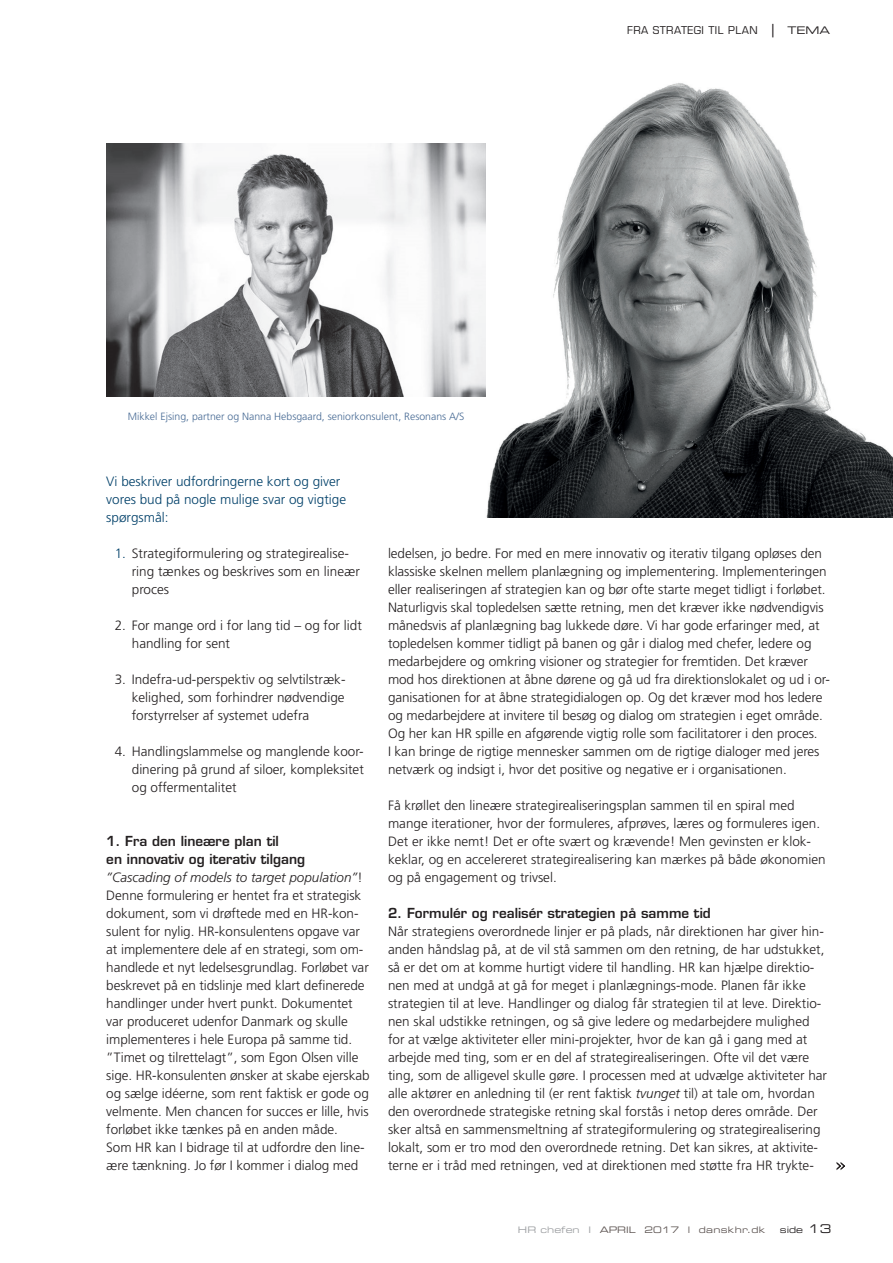
<style>
.page{position:relative;width:893px;height:1263px;background:#fff}
.page>*{position:absolute;margin:0;border:0;box-sizing:border-box;transform-origin:0 0}
.t1{font:300 13.5px/18px "Frutiger LT Std";letter-spacing:-.005em;color:#231f20}
.t2{font:600 13.5px/18px "Eurostile LT Std";color:#231f20}
.t3{font:300 13.5px/18px "Frutiger LT Std";color:#004069}
.t4{font:300 10.5px "Frutiger LT Std";color:#476a94}
.t5{font:10.5px "Eurostile LT Std";letter-spacing:.04em;color:#231f20}
.t6{font:9px "Eurostile LT Std Ex 2";color:#5e5553}
.t7{font:9px "Eurostile LT Std Ex 2";color:#231f20}
.s1{font-family:"Eurostile LT Std Ex 2";font-size:13.5px}
.s2{font-family:"Eurostile LT Std Ex 2"}
.s3{color:#004069}
.s4{font-style:italic}
.s5{color:#9d9fa2}
.s6{font-size:12px}
</style>
<div class="page">
<img style="left:484px;top:83px;width:409px;height:434px">
<img style="left:106px;top:144px;width:380px;height:253px">
<svg style="left:836px;top:1162px;width:9px;height:8px"></svg>
<p class="t4" style="left:128px;top:411px;width:338px">Mikkel Ejsing, partner og Nanna Hebsgaard, seniorkonsulent, Resonans A/S</p>
<p class="t5" style="left:627px;top:23px;width:205px">FRA STRATEGI TIL PLAN <span class="s1">|</span> <span class="s2">TEMA</span></p>
<p class="t3" style="left:106px;top:473px;width:241px">Vi beskriver udfordringerne kort og giver vores bud på nogle mulige svar og vigtige spørgsmål:</p>
<p class="t1" style="left:132px;top:545px;width:230px;text-indent:-17px"><span class="s3">1.</span> Strategiformulering og strategirealise&shy;ring tænkes og beskrives som en lineær proces</p>
<p class="t1" style="left:132px;top:617px;width:232px;text-indent:-17px">2. For mange ord i for lang tid – og for lidt handling for sent</p>
<p class="t1" style="left:132px;top:671px;width:215px;text-align:justify;text-indent:-17px">3. Indefra-ud-perspektiv og selvtilstræk&shy;kelighed, som forhindrer nødvendige forstyrrelser af systemet udefra</p>
<p class="t1" style="left:132px;top:743px;width:234px;text-align:justify;text-indent:-17px">4. Handlingslammelse og manglende koor&shy;dinering på grund af siloer, kompleksitet og offermentalitet</p>
<p class="t2" style="left:106px;top:832px;width:200px">1. Fra den lineære plan til<br>en innovativ og iterativ tilgang</p>
<p class="t1" style="left:106px;top:869px;width:265px"><span class="s4">”Cascading of models to target population”</span>!<br>Denne formulering er hentet fra et strategisk dokument, som vi drøftede med en HR-kon&shy;sulent for nylig. HR-konsulentens opgave var at implementere dele af en strategi, som om&shy;handlede et nyt ledelsesgrundlag. Forløbet var beskrevet på en tidslinje med klart definerede handlinger under hvert punkt. Dokumentet var produceret udenfor Danmark og skulle implementeres i hele Europa på samme tid. ”Timet og tilrettelagt”, som Egon Olsen ville sige. HR-konsulenten ønsker at skabe ejerskab og sælge idéerne, som rent faktisk er gode og velmente. Men chancen for succes er lille, hvis forløbet ikke tænkes på en anden måde.<br>Som HR kan I bidrage til at udfordre den line&shy;ære tænkning. Jo før I kommer i dialog med</p>
<p class="t1" style="left:388px;top:544px;width:444px">ledelsen, jo bedre. For med en mere innovativ og iterativ tilgang opløses den klassiske skelnen mellem planlægning og implementering. Implementeringen eller realiseringen af strategien kan og bør ofte starte meget tidligt i forløbet.<br>Naturligvis skal topledelsen sætte retning, men det kræver ikke nødvendigvis månedsvis af planlægning bag lukkede døre. Vi har gode erfaringer med, at topledelsen kommer tidligt på banen og går i dialog med chefer, ledere og medarbejdere og omkring visioner og strategier for fremtiden. Det kræver mod hos direktionen at åbne dørene og gå ud fra direktionslokalet og ud i or&shy;ganisationen for at åbne strategidialogen op. Og det kræver mod hos ledere og medarbejdere at invitere til besøg og dialog om strategien i eget område.<br>Og her kan HR spille en afgørende vigtig rolle som facilitatorer i den proces.<br>I kan bringe de rigtige mennesker sammen om de rigtige dialoger med jeres netværk og indsigt i, hvor det positive og negative er i organisationen.</p>
<p class="t1" style="left:388px;top:796px;width:439px">Få krøllet den lineære strategirealiseringsplan sammen til en spiral med mange iterationer, hvor der formuleres, afprøves, læres og formuleres igen.<br>Det er ikke nemt! Det er ofte svært og krævende! Men gevinsten er klok&shy;keklar, og en accelereret strategirealisering kan mærkes på både økonomien og på engagement og trivsel.</p>
<p class="t2" style="left:388px;top:904px;width:324px">2. Formulér og realisér strategien på samme tid</p>
<p class="t1" style="left:388px;top:922px;width:441px">Når strategiens overordnede linjer er på plads, når direktionen har giver hin&shy;anden håndslag på, at de vil stå sammen om den retning, de har udstukket, så er det om at komme hurtigt videre til handling. HR kan hjælpe direktio&shy;nen med at undgå at gå for meget i planlægnings-mode. Planen får ikke strategien til at leve. Handlinger og dialog får strategien til at leve. Direktio&shy;nen skal udstikke retningen, og så give ledere og medarbejdere mulighed for at vælge aktiviteter eller mini-projekter, hvor de kan gå i gang med at arbejde med ting, som er en del af strategirealiseringen. Ofte vil det være ting, som de alligevel skulle gøre. I processen med at udvælge aktiviteter har alle aktører en anledning til (er rent faktisk <span class="s4">tvunget</span> til) at tale om, hvordan den overordnede strategiske retning skal forstås i netop deres område. Der sker altså en sammensmeltning af strategiformulering og strategirealisering lokalt, som er tro mod den overordnede retning. Det kan sikres, at aktivite&shy;terne er i tråd med retningen, ved at direktionen med støtte fra HR trykte-</p>
<p class="t6" style="left:518px;top:1223px;width:249px"><span class="s5">HR chefen I</span> APRIL 2017 l danskhr.dk</p>
<p class="t7" style="left:780px;top:1223px;width:53px">side <span class="s6">13</span></p>
</div>
